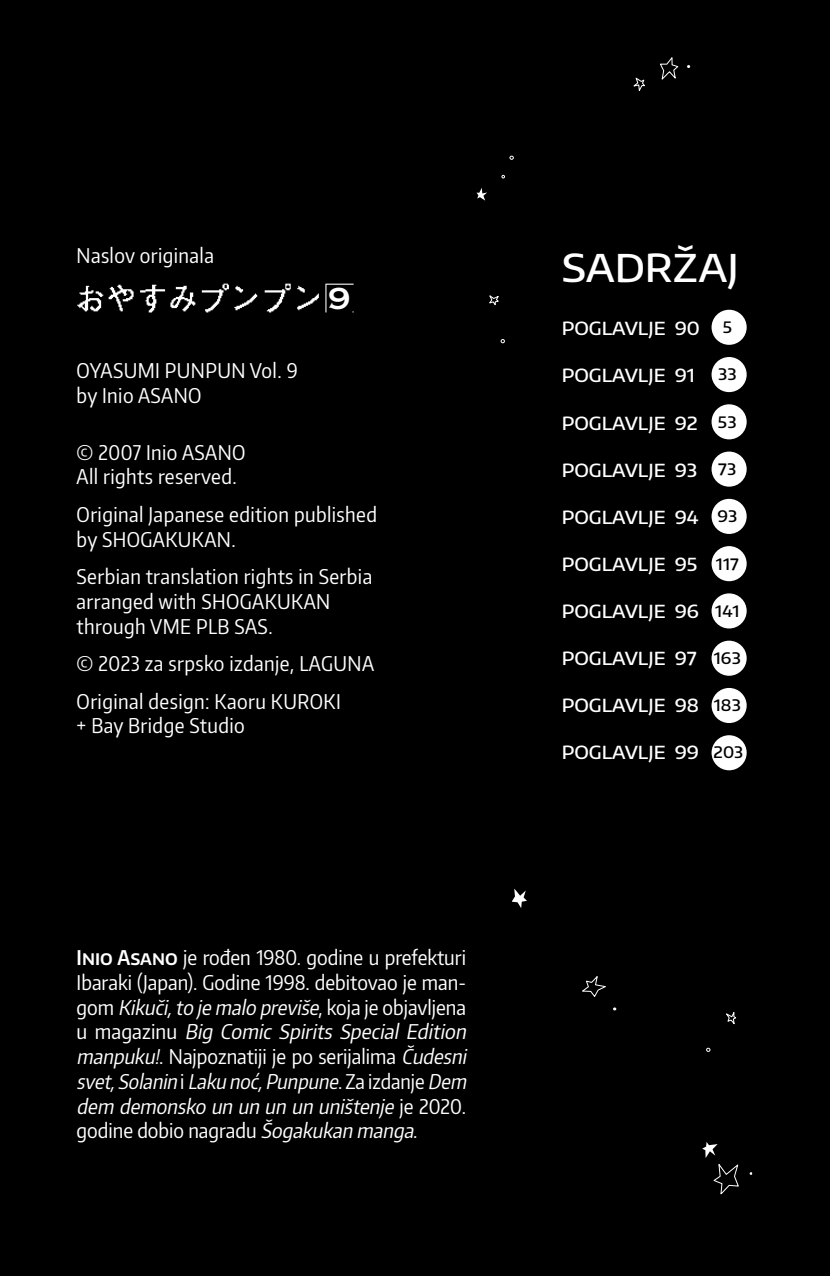
<style>
.page{position:relative;width:830px;height:1276px;background:#fff}
.page>*{position:absolute;margin:0;border:0;box-sizing:border-box;transform-origin:0 0}
.t1{font:500 38.25px "Encode Sans Wide";letter-spacing:.005em;color:#fff}
.t2{font:700 31.5px "Copperplate TOT";color:#fff}
.t3{font:20.25px/24.8px "Encode Sans Condensed";color:#fff}
.t4{font:20.25px/24.8px "Encode Sans Condensed";letter-spacing:.02em;color:#fff}
.t5{font:500 18px "Encode Sans Wide";color:#fff}
.t6{font:500 15.75px "Encode Sans Wide";letter-spacing:.01em;color:#000}
.s1{font-weight:600}
.s2{font-style:italic}
</style>
<div class="page">
<div style="left:0;top:0;width:829px;height:1276px;background:#000"></div>
<svg style="left:582px;top:976px;width:24px;height:21px"></svg>
<svg style="left:726px;top:1012px;width:11px;height:13px"></svg>
<svg style="left:706px;top:1047px;width:4px;height:5px"></svg>
<svg style="left:512px;top:889px;width:14px;height:19px"></svg>
<svg style="left:702px;top:1142px;width:37px;height:53px"></svg>
<svg style="left:509px;top:156px;width:4px;height:4px"></svg>
<svg style="left:660px;top:57px;width:19px;height:23px"></svg>
<svg style="left:633px;top:77px;width:12px;height:14px"></svg>
<svg style="left:476px;top:188px;width:11px;height:13px"></svg>
<svg style="left:489px;top:295px;width:10px;height:11px"></svg>
<svg style="left:500px;top:339px;width:4px;height:4px"></svg>
<img style="left:77px;top:283px;width:277px;height:30px">
<div style="left:711px;top:310px;width:35px;height:35px;background:#fff;border-radius:50%"></div>
<div style="left:711px;top:357px;width:35px;height:35px;background:#fff;border-radius:50%"></div>
<div style="left:711px;top:404px;width:35px;height:35px;background:#fff;border-radius:50%"></div>
<div style="left:711px;top:451px;width:35px;height:36px;background:#fff;border-radius:50%"></div>
<div style="left:711px;top:499px;width:35px;height:35px;background:#fff;border-radius:50%"></div>
<div style="left:711px;top:546px;width:35px;height:35px;background:#fff;border-radius:50%"></div>
<div style="left:711px;top:593px;width:35px;height:35px;background:#fff;border-radius:50%"></div>
<div style="left:711px;top:640px;width:35px;height:36px;background:#fff;border-radius:50%"></div>
<div style="left:711px;top:688px;width:35px;height:35px;background:#fff;border-radius:50%"></div>
<div style="left:711px;top:735px;width:35px;height:35px;background:#fff;border-radius:50%"></div>
<p class="t4" style="left:77px;top:243px;width:139px">Naslov originala</p>
<h2 class="t2" style="left:328px;top:281px;width:24px">9</h2>
<p class="t4" style="left:77px;top:357px;width:222px">OYASUMI PUNPUN Vol. 9 by Inio ASANO</p>
<p class="t4" style="left:77px;top:439px;width:170px">© 2007 Inio ASANO<br>All rights reserved.</p>
<p class="t4" style="left:77px;top:501px;width:302px">Original Japanese edition published by SHOGAKUKAN.</p>
<p class="t4" style="left:77px;top:563px;width:297px">Serbian translation rights in Serbia arranged with SHOGAKUKAN through VME PLB SAS.</p>
<p class="t4" style="left:77px;top:644px;width:299px;line-height:37.6px">© 2023 za srpsko izdanje, LAGUNA<br>Original design: Kaoru KUROKI</p>
<p class="t4" style="left:77px;top:713px;width:170px">+ Bay Bridge Studio</p>
<p class="t3" style="left:77px;top:944px;width:395px"><span class="s1">Inio Asano</span> je rođen 1980. godine u prefekturi Ibaraki (Japan). Godine 1998. debitovao je man&shy;g o m <span class="s2">Kikuči,to je malo previše</span>, ko j a j e o b j a v l j e n a u m a g a z i n u <span class="s2">Big Comic Spirits Special Edition manpuku!</span>. Najpoznatiji je po serijalima <span class="s2">Čudesni svet,Solanin</span> i <span class="s2">Laku noć,Punpune</span>. Z a i z d a n j e <span class="s2">Dem dem demonsko un un un un uništenje</span> j e 2 0 2 0 . godine dobio nagradu <span class="s2">Šogakukan manga</span>.</p>
<h1 class="t1" style="left:561px;top:242px;width:178px">SADRŽAJ</h1>
<p class="t5" style="left:561px;top:317px;width:139px">POGLAVLJE 90</p>
<p class="t5" style="left:561px;top:364px;width:135px">POGLAVLJE 91</p>
<p class="t5" style="left:561px;top:411px;width:137px">POGLAVLJE 92</p>
<p class="t5" style="left:561px;top:458px;width:137px">POGLAVLJE 93</p>
<p class="t5" style="left:561px;top:505px;width:138px">POGLAVLJE 94</p>
<p class="t5" style="left:561px;top:552px;width:137px">POGLAVLJE 95</p>
<p class="t5" style="left:561px;top:599px;width:139px">POGLAVLJE 96</p>
<p class="t5" style="left:561px;top:646px;width:136px">POGLAVLJE 97</p>
<p class="t5" style="left:561px;top:694px;width:139px">POGLAVLJE 98</p>
<p class="t5" style="left:561px;top:741px;width:139px">POGLAVLJE 99</p>
<p class="t6" style="left:722px;top:317px;width:11px">5</p>
<p class="t6" style="left:717px;top:364px;width:20px">33</p>
<p class="t6" style="left:717px;top:411px;width:20px">53</p>
<p class="t6" style="left:717px;top:459px;width:20px">73</p>
<p class="t6" style="left:717px;top:506px;width:21px">93</p>
<p class="t6" style="left:715px;top:553px;width:25px">117</p>
<p class="t6" style="left:714px;top:600px;width:26px">141</p>
<p class="t6" style="left:713px;top:648px;width:29px">163</p>
<p class="t6" style="left:713px;top:695px;width:29px">183</p>
<p class="t6" style="left:713px;top:742px;width:31px">203</p>
</div>
